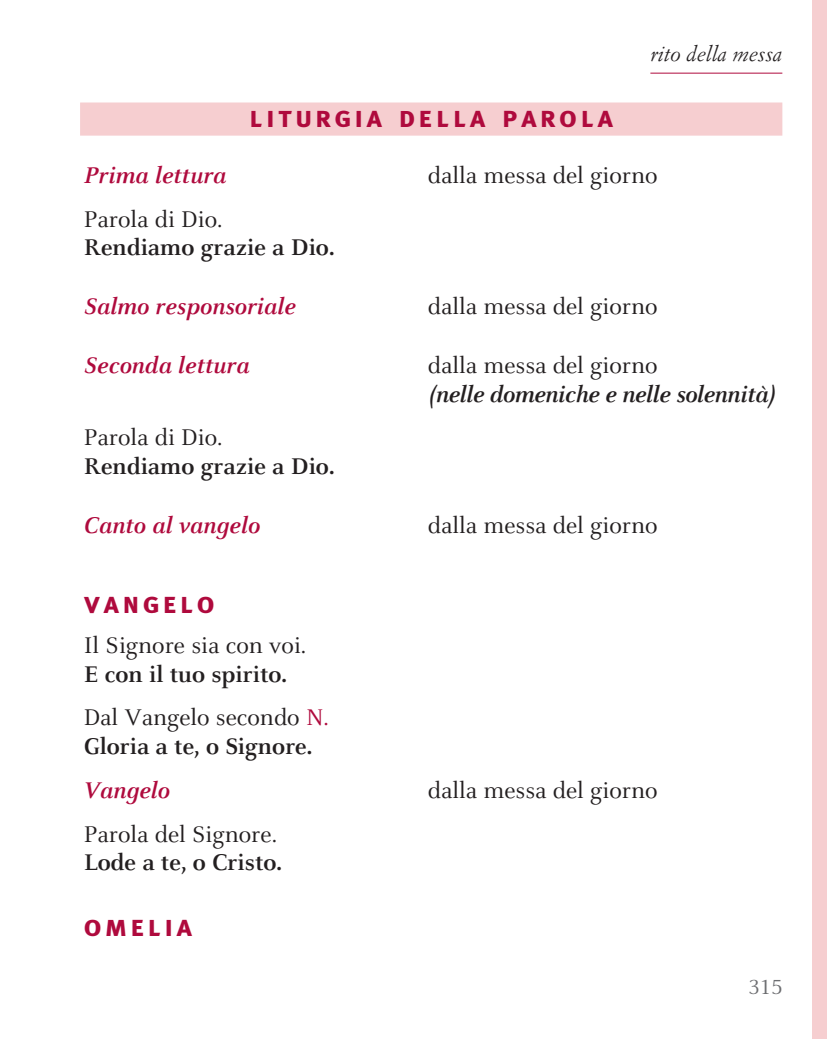
<style>
.page{position:relative;width:827px;height:1039px;background:#fff}
.page>*{position:absolute;margin:0;border:0;box-sizing:border-box;transform-origin:0 0}
.t1{font:30px "Meta Bold Caps";letter-spacing:.11em;color:#af0a3d}
.t2{font:25px "Celeste";color:#231f20}
.t3{font:700 25px/43.8px "Celeste";color:#231f20}
.t4{font:italic 700 25px "Celeste";color:#af0a3d}
.t5{font:italic 700 25px "Celeste";letter-spacing:-.015em;color:#231f20}
.t6{font:22.5px "Celeste Caps";color:#6c6d70}
.t7{font:italic 21.25px "Simoncini Garamond";color:#231f20}
.s1{font-weight:400}
.s2{font-weight:400;color:#af0a3d}
</style>
<div class="page">
<div style="left:811px;top:0;width:15px;height:1039px;background:#f6ced0"></div>
<hr style="left:650px;top:73px;width:132px;height:1px;background:#af0a3d">
<div style="left:80px;top:102px;width:702px;height:34px;background:#f6ced0"></div>
<p class="t1" style="left:249px;top:99px;width:365px">liturgia della parola</p>
<p class="t7" style="left:650px;top:41px;width:133px">rito della messa</p>
<p class="t4" style="left:84px;top:162px;width:144px">Prima lettura</p>
<p class="t2" style="left:428px;top:162px;width:231px">dalla messa del giorno</p>
<p class="t2" style="left:84px;top:206px;width:140px">Parola di Dio.</p>
<p class="t3" style="left:84px;top:226px;width:252px">Rendiamo grazie a Dio.</p>
<p class="t4" style="left:84px;top:293px;width:213px">Salmo responsoriale</p>
<p class="t2" style="left:428px;top:294px;width:231px">dalla messa del giorno</p>
<p class="t4" style="left:84px;top:352px;width:167px">Seconda lettura</p>
<p class="t2" style="left:428px;top:352px;width:231px">dalla messa del giorno</p>
<p class="t5" style="left:428px;top:381px;width:350px">(nelle domeniche e nelle solennità)</p>
<p class="t2" style="left:84px;top:425px;width:140px">Parola di Dio.</p>
<p class="t3" style="left:84px;top:445px;width:252px">Rendiamo grazie a Dio.</p>
<p class="t4" style="left:84px;top:512px;width:177px">Canto al vangelo</p>
<p class="t2" style="left:428px;top:512px;width:231px">dalla messa del giorno</p>
<p class="t1" style="left:84px;top:585px;width:133px">vangelo</p>
<p class="t2" style="left:84px;top:632px;width:224px">Il Signore sia con voi.</p>
<p class="t3" style="left:84px;top:652px;width:246px">E con il tuo spirito.<br><span class="s1">Dal Vangelo secondo</span> <span class="s2">N.</span></p>
<p class="t3" style="left:84px;top:725px;width:230px">Gloria a te, o Signore.</p>
<p class="t4" style="left:84px;top:777px;width:87px">Vangelo</p>
<p class="t2" style="left:428px;top:777px;width:231px">dalla messa del giorno</p>
<p class="t2" style="left:84px;top:821px;width:195px">Parola del Signore.</p>
<p class="t3" style="left:84px;top:841px;width:200px">Lode a te, o Cristo.</p>
<p class="t1" style="left:84px;top:908px;width:110px">omelia</p>
<p class="t6" style="left:748px;top:976px;width:35px">315</p>
</div>
